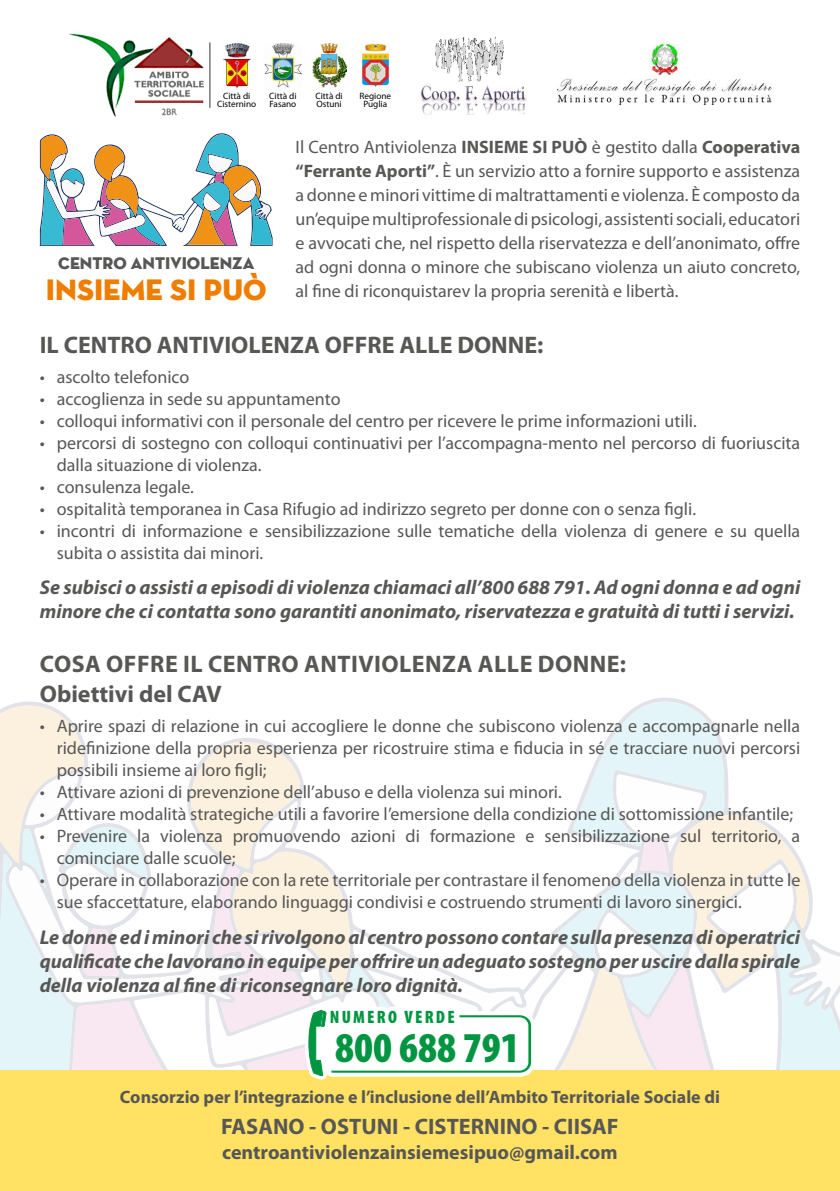
<style>
.page{position:relative;width:840px;height:1191px;background:#fff}
.page>*{position:absolute;margin:0;border:0;box-sizing:border-box;transform-origin:0 0}
.t1{font:900 condensed 42.8px "Myriad Pro";color:#009641}
.t2{font:30px "Neutra Disp Titling";color:#ef7d00}
.t3{font:700 24px/30px "Myriad Pro";letter-spacing:.02em;color:#575756}
.t4{font:700 24px "Myriad Pro";color:#575756}
.t5{font:700 22.4px "Myriad Pro";color:#575756}
.t6{font:italic 700 20px/24px "Myriad Pro";color:#575756}
.t7{font:700 20px "Myriad Pro";color:#575756}
.t8{font:18px/24px "Myriad Pro";color:#575756}
.t9{font:700 18px "Myriad Pro";color:#575756}
.t10{font:900 condensed 18px "Myriad Pro";letter-spacing:.125em;color:#009641}
.t11{font:17px "Neutra Disp Titling";color:#575756}
.t12{font:9.2px/8px "Myriad Pro";color:#000;text-align:center}
.s1{font-weight:700}
</style>
<div class="page">
<div style="left:0;top:1070px;width:839px;height:121px;background:#ffe163"></div>
<svg style="left:39px;top:133px;width:234px;height:114px"></svg>
<img style="left:223px;top:43px;width:27px;height:45px">
<img style="left:264px;top:43px;width:37px;height:45px">
<img style="left:312px;top:43px;width:34px;height:45px">
<img style="left:69px;top:33px;width:135px;height:84px">
<hr style="left:209px;top:43px;width:1px;height:64px;background:#4a4a49">
<img style="left:419px;top:85px;width:108px;height:30px">
<img style="left:435px;top:36px;width:68px;height:46px">
<img style="left:557px;top:44px;width:214px;height:60px">
<img style="left:361px;top:43px;width:28px;height:44px">
<svg style="left:0;top:697px;width:839px;height:383px"></svg>
<p class="t12" style="left:217px;top:92px;width:41px">Città di<br>Cisternino</p>
<p class="t12" style="left:269px;top:92px;width:29px;text-align:left">Città di<br>Fasano</p>
<p class="t12" style="left:315px;top:92px;width:29px;text-align:left">Città di<br>Ostuni</p>
<p class="t12" style="left:359px;top:92px;width:33px">Regione<br>Puglia</p>
<p class="t8" style="left:295px;top:135px;width:506px;text-align:justify">Il Centro Antiviolenza <span class="s1">INSIEME SI PUÒ</span> è gestito dalla <span class="s1">Cooperativa “Ferrante Aporti”</span>. È un servizio atto a fornire supporto e assistenza a donne e minori vittime di maltrattamenti e violenza. È composto da un’equipe multiprofessionale di psicologi, assistenti sociali, educatori e avvocati che, nel rispetto della riservatezza e dell’anonimato, offre ad ogni donna o minore che subiscano violenza un aiuto concreto, al fine di riconquistarev la propria serenità e libertà.</p>
<h3 class="t4" style="left:40px;top:329px;width:505px">IL CENTRO ANTIVIOLENZA OFFRE ALLE DONNE:</h3>
<p class="t8" style="left:40px;top:364px;width:151px">• ascolto telefonico</p>
<p class="t8" style="left:40px;top:386px;width:302px">• accoglienza in sede su appuntamento</p>
<p class="t8" style="left:40px;top:408px;width:658px">• colloqui informativi con il personale del centro per ricevere le prime informazioni utili.</p>
<p class="t8" style="left:57px;top:431px;width:744px;line-height:22px;text-indent:-17px">• percorsi di sostegno con colloqui continuativi per l’accompagna-mento nel percorso di fuoriuscita dalla situazione di violenza.</p>
<p class="t8" style="left:40px;top:474px;width:156px">• consulenza legale.</p>
<p class="t8" style="left:40px;top:496px;width:657px">• ospitalità temporanea in Casa Rifugio ad indirizzo segreto per donne con o senza figli.</p>
<p class="t8" style="left:57px;top:519px;width:744px;line-height:22px;text-indent:-17px">• incontri di informazione e sensibilizzazione sulle tematiche della violenza di genere e su quella subita o assistita dai minori.</p>
<p class="t6" style="left:40px;top:575px;width:761px">Se subisci o assisti a episodi di violenza chiamaci all’800 688 791. Ad ogni donna e ad ogni minore che ci contatta sono garantiti anonimato, riservatezza e gratuità di tutti i servizi.</p>
<h3 class="t3" style="left:40px;top:648px;width:587px">COSA OFFRE IL CENTRO ANTIVIOLENZA ALLE DONNE:<br>Obiettivi del CAV</h3>
<p class="t8" style="left:57px;top:715px;width:744px;line-height:22px;text-align:justify;text-indent:-17px">• Aprire spazi di relazione in cui accogliere le donne che subiscono violenza e accompagnarle nella ridefinizione della propria esperienza per ricostruire stima e fiducia in sé e tracciare nuovi percorsi possibili insieme ai loro figli;</p>
<p class="t8" style="left:40px;top:780px;width:523px">• Attivare azioni di prevenzione dell’abuso e della violenza sui minori.</p>
<p class="t8" style="left:40px;top:802px;width:754px">• Attivare modalità strategiche utili a favorire l’emersione della condizione di sottomissione infantile;</p>
<p class="t8" style="left:57px;top:825px;width:744px;line-height:22px;text-indent:-17px">• Prevenire la violenza promuovendo azioni di formazione e sensibilizzazione sul territorio, a cominciare dalle scuole;</p>
<p class="t8" style="left:57px;top:869px;width:744px;line-height:22px;text-indent:-17px">• Operare in collaborazione con la rete territoriale per contrastare il fenomeno della violenza in tutte le sue sfaccettature, elaborando linguaggi condivisi e costruendo strumenti di lavoro sinergici.</p>
<p class="t6" style="left:40px;top:924px;width:761px;text-align:justify">Le donne ed i minori che si rivolgono al centro possono contare sulla presenza di operatrici qualificate che lavorano in equipe per offrire un adeguato sostegno per uscire dalla spirale della violenza al fine di riconsegnare loro dignità.</p>
<p class="t11" style="left:58px;top:253px;width:197px">CENTRO ANTIVIOLENZA</p>
<h2 class="t2" style="left:46px;top:270px;width:222px">INSIEME SI PUÒ</h2>
<p class="t10" style="left:329px;top:1006px;width:126px">NUMERO VERDE</p>
<h1 class="t1" style="left:335px;top:1024px;width:186px">800 688 791</h1>
<p class="t9" style="left:120px;top:1084px;width:601px">Consorzio per l’integrazione e l’inclusione dell’Ambito Territoriale Sociale di</p>
<p class="t5" style="left:221px;top:1112px;width:398px">FASANO - OSTUNI - CISTERNINO - CIISAF</p>
<p class="t7" style="left:222px;top:1139px;width:396px">centroantiviolenzainsiemesipuo@gmail.com</p>
</div>
